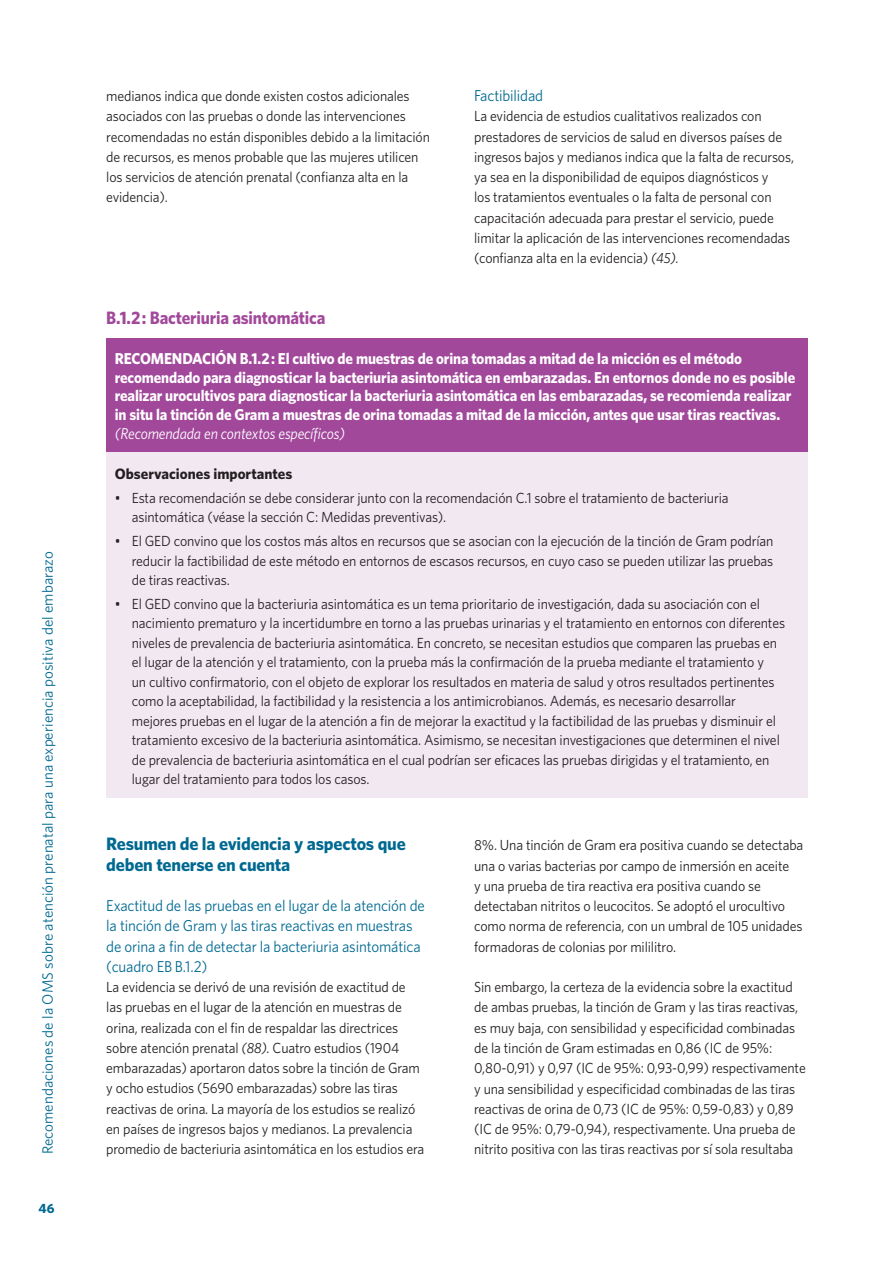
<style>
.page{position:relative;width:893px;height:1263px;background:#fff}
.page>*{position:absolute;margin:0;border:0;box-sizing:border-box;transform-origin:0 0}
.t1{font:700 18px/20.2px "Whitney";letter-spacing:-.01em;color:#006991}
.t2{font:700 18px "Whitney";letter-spacing:-.01em;color:#a1489b;scale:.95 1}
.t3{font:700 15.75px/18.9px "Whitney";letter-spacing:-.01em;color:#fff;scale:.95 1}
.t4{font:15.75px/20.2px "Whitney";letter-spacing:-.01em;color:#006991;scale:.95 1}
.t5{font:italic 15.75px "Whitney";letter-spacing:-.01em;color:#fff;scale:.95 1}
.t6{font:15px "Whitney";color:#006991}
.t7{font:700 15px "Whitney";color:#231f20}
.t8{font:14.7px/20.2px "Whitney";letter-spacing:-.01em;color:#231f20;scale:.95 1}
.t9{font:700 13.5px "Whitney";color:#006991}
.s1{font-style:italic}
</style>
<div class="page">
<div style="left:106px;top:338px;width:702px;height:114px;background:#a1489b"></div>
<div style="left:106px;top:452px;width:702px;height:345px;background:#f2e8f2"></div>
<p class="t6" style="left:38px;top:1154px;width:604px;rotate:-90deg">Recomendaciones de la OMS sobre atención prenatal para una experiencia positiva del embarazo</p>
<p class="t9" style="left:38px;top:1199px;width:18px">46</p>
<p class="t8" style="left:106px;top:85px;width:342px">medianos indica que donde existen costos adicionales asociados con las pruebas o donde las intervenciones recomendadas no están disponibles debido a la limitación de recursos, es menos probable que las mujeres utilicen los servicios de atención prenatal (confianza alta en la evidencia).</p>
<p class="t4" style="left:474px;top:85px;width:74px">Factibilidad</p>
<p class="t8" style="left:474px;top:106px;width:338px">La evidencia de estudios cualitativos realizados con prestadores de servicios de salud en diversos países de ingresos bajos y medianos indica que la falta de recursos, ya sea en la disponibilidad de equipos diagnósticos y<br>los tratamientos eventuales o la falta de personal con capacitación adecuada para prestar el servicio, puede limitar la aplicación de las intervenciones recomendadas (confianza alta en la evidencia) <span class="s1">(45).</span></p>
<p class="t2" style="left:106px;top:305px;width:232px">B.1.2 : Bacteriuria asintomática</p>
<p class="t3" style="left:115px;top:348px;width:718px">RECOMENDACIÓN B.1.2 : El cultivo de muestras de orina tomadas a mitad de la micción es el método recomendado para diagnosticar la bacteriuria asintomática en embarazadas. En entornos donde no es posible realizar urocultivos para diagnosticar la bacteriuria asintomática en las embarazadas, se recomienda realizar in situ la tinción de Gram a muestras de orina tomadas a mitad de la micción, antes que usar tiras reactivas.</p>
<p class="t5" style="left:115px;top:423px;width:244px">(Recomendada en contextos específicos)</p>
<p class="t7" style="left:115px;top:464px;width:179px">Observaciones importantes</p>
<p class="t8" style="left:132px;top:488px;width:630px;line-height:19.5px;text-indent:-17px">• Esta recomendación se debe considerar junto con la recomendación C.1 sobre el tratamiento de bacteriuria asintomática (véase la sección C: Medidas preventivas).</p>
<p class="t8" style="left:132px;top:531px;width:677px;line-height:19.5px;text-align:justify;text-indent:-17px">• El GED convino que los costos más altos en recursos que se asocian con la ejecución de la tinción de Gram podrían reducir la factibilidad de este método en entornos de escasos recursos, en cuyo caso se pueden utilizar las pruebas de tiras reactivas.</p>
<p class="t8" style="left:132px;top:594px;width:689px;line-height:19.5px;text-indent:-17px">• El GED convino que la bacteriuria asintomática es un tema prioritario de investigación, dada su asociación con el nacimiento prematuro y la incertidumbre en torno a las pruebas urinarias y el tratamiento en entornos con diferentes niveles de prevalencia de bacteriuria asintomática. En concreto, se necesitan estudios que comparen las pruebas en el lugar de la atención y el tratamiento, con la prueba más la confirmación de la prueba mediante el tratamiento y<br>un cultivo confirmatorio, con el objeto de explorar los resultados en materia de salud y otros resultados pertinentes como la aceptabilidad, la factibilidad y la resistencia a los antimicrobianos. Además, es necesario desarrollar<br>mejores pruebas en el lugar de la atención a fin de mejorar la exactitud y la factibilidad de las pruebas y disminuir el tratamiento excesivo de la bacteriuria asintomática. Asimismo, se necesitan investigaciones que determinen el nivel de prevalencia de bacteriuria asintomática en el cual podrían ser eficaces las pruebas dirigidas y el tratamiento, en lugar del tratamiento para todos los casos.</p>
<p class="t1" style="left:106px;top:833px;width:301px">Resumen de la evidencia y aspectos que deben tenerse en cuenta</p>
<p class="t4" style="left:106px;top:895px;width:337px">Exactitud de las pruebas en el lugar de la atención de la tinción de Gram y las tiras reactivas en muestras de orina a fin de detectar la bacteriuria asintomática (cuadro EB B.1.2)</p>
<p class="t8" style="left:106px;top:976px;width:336px">La evidencia se derivó de una revisión de exactitud de las pruebas en el lugar de la atención en muestras de orina, realizada con el fin de respaldar las directrices sobre atención prenatal <span class="s1">(88).</span> Cuatro estudios (1904 embarazadas) aportaron datos sobre la tinción de Gram y ocho estudios (5690 embarazadas) sobre las tiras reactivas de orina. La mayoría de los estudios se realizó en países de ingresos bajos y medianos. La prevalencia promedio de bacteriuria asintomática en los estudios era</p>
<p class="t8" style="left:474px;top:835px;width:348px">8%. Una tinción de Gram era positiva cuando se detectaba una o varias bacterias por campo de inmersión en aceite<br>y una prueba de tira reactiva era positiva cuando se detectaban nitritos o leucocitos. Se adoptó el urocultivo como norma de referencia, con un umbral de 105 unidades formadoras de colonias por mililitro.</p>
<p class="t8" style="left:474px;top:977px;width:351px">Sin embargo, la certeza de la evidencia sobre la exactitud de ambas pruebas, la tinción de Gram y las tiras reactivas, es muy baja, con sensibilidad y especificidad combinadas de la tinción de Gram estimadas en 0,86 (IC de 95%:<br>0,80-0,91) y 0,97 (IC de 95%: 0,93-0,99) respectivamente y una sensibilidad y especificidad combinadas de las tiras reactivas de orina de 0,73 (IC de 95%: 0,59-0,83) y 0,89 (IC de 95%: 0,79-0,94), respectivamente. Una prueba de nitrito positiva con las tiras reactivas por sí sola resultaba</p>
</div>
